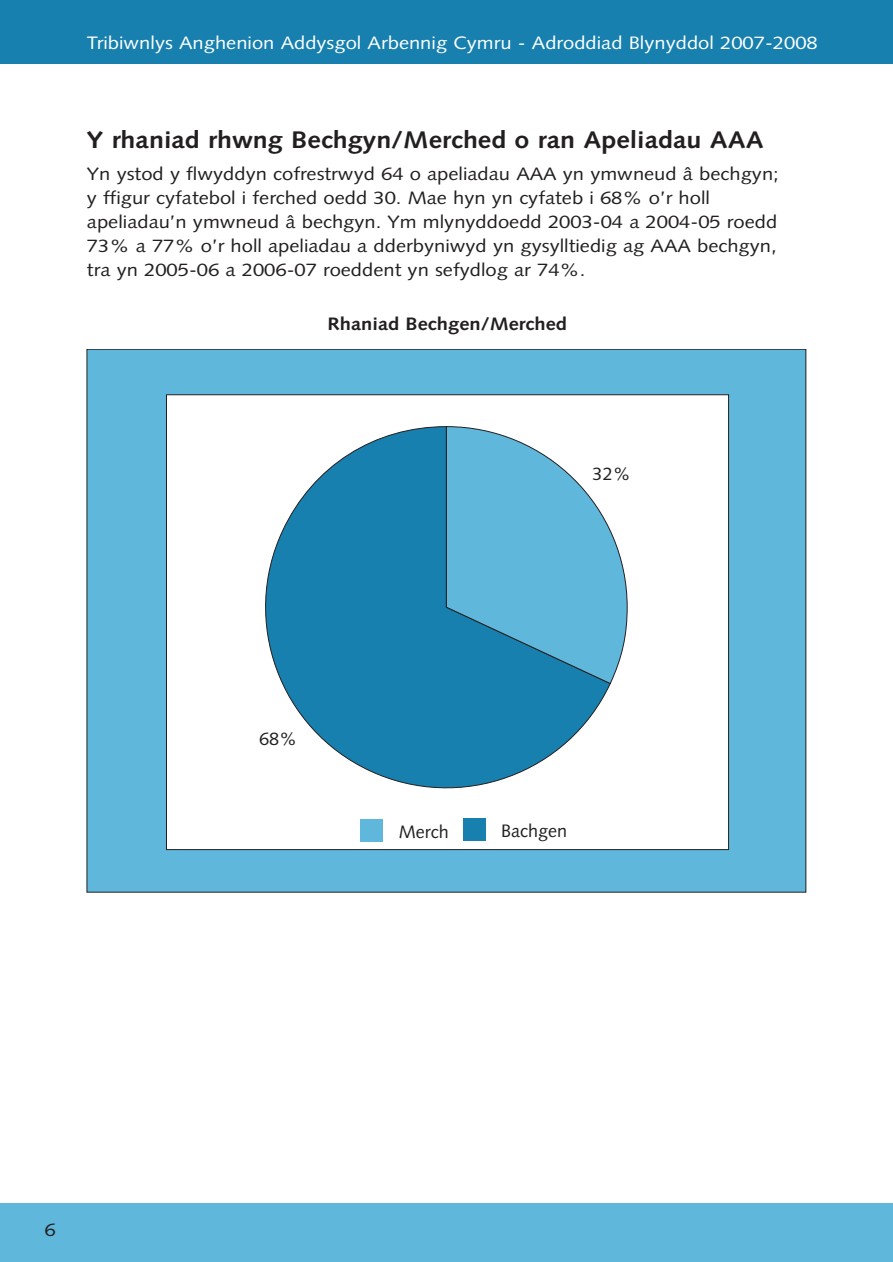
<style>
.page{position:relative;width:893px;height:1262px;background:#fff}
.page>*{position:absolute;margin:0;border:0;box-sizing:border-box;transform-origin:0 0}
.t1{font:700 24px "Syntax";color:#231f20;scale:1.12 1}
.t2{font:18px/24px "Syntax";color:#231f20;scale:1.12 1}
.t3{font:18px "Syntax";color:#fff;scale:1.12 1}
.t4{font:700 18px "Syntax";color:#231f20;scale:1.12 1}
.t5{font:18px "Syntax";color:#231f20}
</style>
<div class="page">
<div style="left:0;top:0;width:892px;height:64px;background:#1780ae"></div>
<div style="left:0;top:1204px;width:892px;height:58px;background:#5fb8db"></div>
<div style="left:87px;top:349px;width:718px;height:543px;background:#5fb8db"></div>
<div style="left:166px;top:395px;width:562px;height:455px;background:#fff;border:1px solid #231f20"></div>
<svg style="left:265px;top:426px;width:345px;height:363px"></svg>
<svg style="left:445px;top:426px;width:182px;height:259px"></svg>
<div style="left:360px;top:819px;width:23px;height:23px;background:#5fb8db"></div>
<div style="left:462px;top:818px;width:23px;height:22px;background:#1780ae"></div>
<p class="t3" style="left:87px;top:32px;width:653px">Tribiwnlys Anghenion Addysgol Arbennig Cymru - Adroddiad Blynyddol 2007-2008</p>
<h1 class="t1" style="left:87px;top:126px;width:605px">Y rhaniad rhwng Bechgyn/Merched o ran Apeliadau AAA</h1>
<p class="t2" style="left:87px;top:162px;width:619px">Yn ystod y flwyddyn cofrestrwyd 64 o apeliadau AAA yn ymwneud â bechgyn; y ffigur cyfatebol i ferched oedd 30. Mae hyn yn cyfateb i 68% o’r holl apeliadau’n ymwneud â bechgyn. Ym mlynyddoedd 2003-04 a 2004-05 roedd 73% a 77% o’r holl apeliadau a dderbyniwyd yn gysylltiedig ag AAA bechgyn, tra yn 2005-06 a 2006-07 roeddent yn sefydlog ar 74%.</p>
<p class="t4" style="left:327px;top:313px;width:215px">Rhaniad Bechgen/Merched</p>
<p class="t5" style="left:259px;top:728px;width:40px">68%</p>
<p class="t5" style="left:592px;top:463px;width:40px">32%</p>
<p class="t5" style="left:398px;top:821px;width:51px">Merch</p>
<p class="t5" style="left:501px;top:820px;width:68px">Bachgen</p>
<p class="t2" style="left:44px;top:1218px;width:12px">6</p>
</div>
